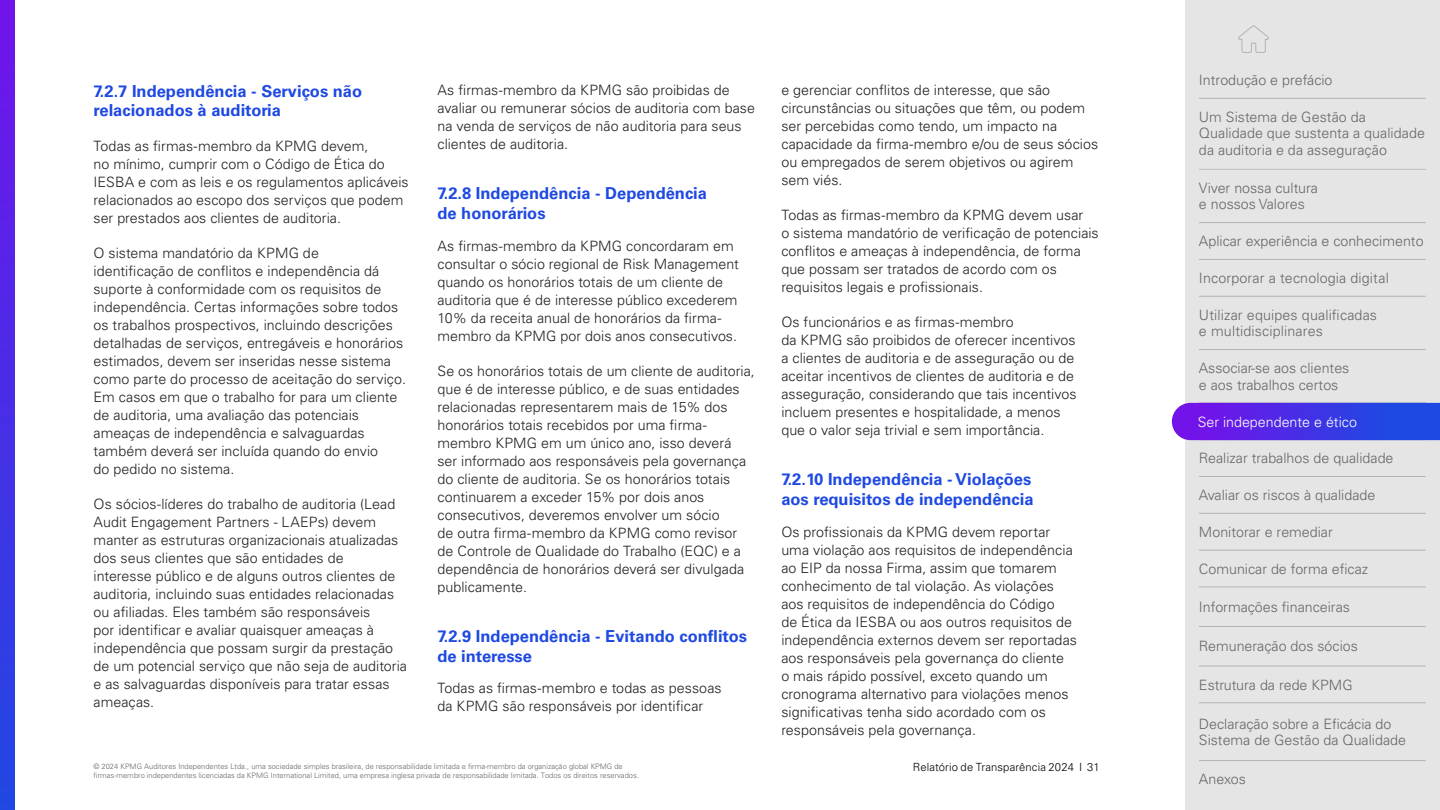
<style>
.page{position:relative;width:1440px;height:810px;background:#fff}
.page>*{position:absolute;margin:0;border:0;box-sizing:border-box;transform-origin:0 0}
.t1{font:700 16.5px/19.8px "Univers LT Std";color:#1e49e2}
.t2{font:300 14.25px/18px "Univers LT Std";letter-spacing:.005em;color:#231f20}
.t3{font:300 14.25px/16.5px "Univers LT Std";color:#666}
.t4{font:300 14.25px "Univers LT Std";color:#fff}
.t5{font:300 11.25px "Univers LT Std";letter-spacing:.01em;color:#000}
.t6{font:300 7.5px "Univers LT Std";color:#666}
</style>
<div class="page">
<div style="left:1185px;top:0;width:255px;height:810px;background:#e5e5e5"></div>
<hr style="left:1199px;top:98px;width:226px;height:1px;background:#b3b3b3">
<hr style="left:1199px;top:222px;width:226px;height:1px;background:#b3b3b3">
<hr style="left:1199px;top:169px;width:226px;height:1px;background:#bcbdc0">
<hr style="left:1199px;top:259px;width:226px;height:1px;background:#b3b3b3">
<hr style="left:1199px;top:296px;width:226px;height:1px;background:#b3b3b3">
<hr style="left:1199px;top:349px;width:226px;height:1px;background:#b3b3b3">
<hr style="left:1199px;top:402px;width:226px;height:1px;background:#b3b3b3">
<hr style="left:1199px;top:476px;width:226px;height:1px;background:#b3b3b3">
<hr style="left:1199px;top:513px;width:226px;height:1px;background:#b3b3b3">
<hr style="left:1199px;top:550px;width:226px;height:1px;background:#b3b3b3">
<hr style="left:1199px;top:587px;width:226px;height:1px;background:#b3b3b3">
<hr style="left:1199px;top:760px;width:226px;height:1px;background:#b3b3b3">
<svg style="left:1238px;top:25px;width:31px;height:28px"></svg>
<hr style="left:1199px;top:626px;width:226px;height:1px;background:#b3b3b3">
<hr style="left:1199px;top:666px;width:226px;height:1px;background:#b3b3b3">
<hr style="left:1199px;top:702px;width:226px;height:1px;background:#b3b3b3">
<svg style="left:1172px;top:403px;width:268px;height:37px;background:#4733e6"></svg>
<svg style="left:0;top:0;width:14px;height:810px;background:#482de6"></svg>
<p class="t1" style="left:94px;top:81px;width:270px">7.2.7 Independência - Serviços não relacionados à auditoria</p>
<p class="t2" style="left:94px;top:137px;width:316px">Todas as firmas-membro da KPMG devem,<br>no mínimo, cumprir com o Código de Ética do IESBA e com as leis e os regulamentos aplicáveis relacionados ao escopo dos serviços que podem ser prestados aos clientes de auditoria.</p>
<p class="t2" style="left:94px;top:244px;width:314px">O sistema mandatório da KPMG de<br>identificação de conflitos e independência dá suporte à conformidade com os requisitos de independência. Certas informações sobre todos os trabalhos prospectivos, incluindo descrições detalhadas de serviços, entregáveis e honorários estimados, devem ser inseridas nesse sistema como parte do processo de aceitação do serviço.<br>Em casos em que o trabalho for para um cliente de auditoria, uma avaliação das potenciais ameaças de independência e salvaguardas também deverá ser incluída quando do envio<br>do pedido no sistema.</p>
<p class="t2" style="left:94px;top:495px;width:315px">Os sócios-líderes do trabalho de auditoria (Lead Audit Engagement Partners - LAEPs) devem manter as estruturas organizacionais atualizadas dos seus clientes que são entidades de<br>interesse público e de alguns outros clientes de auditoria, incluindo suas entidades relacionadas ou afiliadas. Eles também são responsáveis<br>por identificar e avaliar quaisquer ameaças à independência que possam surgir da prestação de um potencial serviço que não seja de auditoria e as salvaguardas disponíveis para tratar essas ameaças.</p>
<p class="t2" style="left:437px;top:81px;width:319px">As firmas-membro da KPMG são proibidas de avaliar ou remunerar sócios de auditoria com base na venda de serviços de não auditoria para seus clientes de auditoria.</p>
<p class="t1" style="left:437px;top:184px;width:271px">7.2.8 Independência - Dependência de honorários</p>
<p class="t2" style="left:437px;top:237px;width:303px">As firmas-membro da KPMG concordaram em consultar o sócio regional de Risk Management quando os honorários totais de um cliente de auditoria que é de interesse público excederem 10% da receita anual de honorários da firma&shy;membro da KPMG por dois anos consecutivos.</p>
<p class="t2" style="left:437px;top:362px;width:319px">Se os honorários totais de um cliente de auditoria, que é de interesse público, e de suas entidades relacionadas representarem mais de 15% dos honorários totais recebidos por uma firma&shy;membro KPMG em um único ano, isso deverá<br>ser informado aos responsáveis pela governança do cliente de auditoria. Se os honorários totais continuarem a exceder 15% por dois anos consecutivos, deveremos envolver um sócio<br>de outra firma-membro da KPMG como revisor de Controle de Qualidade do Trabalho (EQC) e a dependência de honorários deverá ser divulgada publicamente.</p>
<p class="t1" style="left:437px;top:626px;width:311px">7.2.9 Independência - Evitando conflitos de interesse</p>
<p class="t2" style="left:437px;top:679px;width:286px">Todas as firmas-membro e todas as pessoas da KPMG são responsáveis por identificar</p>
<p class="t2" style="left:781px;top:81px;width:318px">e gerenciar conflitos de interesse, que são circunstâncias ou situações que têm, ou podem ser percebidas como tendo, um impacto na capacidade da firma-membro e/ou de seus sócios ou empregados de serem objetivos ou agirem sem viés.</p>
<p class="t2" style="left:781px;top:206px;width:319px">Todas as firmas-membro da KPMG devem usar<br>o sistema mandatório de verificação de potenciais conflitos e ameaças à independência, de forma que possam ser tratados de acordo com os requisitos legais e profissionais.</p>
<p class="t2" style="left:781px;top:313px;width:297px">Os funcionários e as firmas-membro<br>da KPMG são proibidos de oferecer incentivos a clientes de auditoria e de asseguração ou de aceitar incentivos de clientes de auditoria e de asseguração, considerando que tais incentivos incluem presentes e hospitalidade, a menos que o valor seja trivial e sem importância.</p>
<p class="t1" style="left:781px;top:470px;width:254px">7.2.10 Independência - Violações aos requisitos de independência</p>
<p class="t2" style="left:781px;top:523px;width:297px">Os profissionais da KPMG devem reportar uma violação aos requisitos de independência ao EIP da nossa Firma, assim que tomarem conhecimento de tal violação. As violações aos requisitos de independência do Código<br>de Ética da IESBA ou aos outros requisitos de independência externos devem ser reportadas aos responsáveis pela governança do cliente<br>o mais rápido possível, exceto quando um cronograma alternativo para violações menos significativas tenha sido acordado com os responsáveis pela governança.</p>
<p class="t6" style="left:94px;top:762px;width:531px">© 2024 KPMG Auditores Independentes Ltda., uma sociedade simples brasileira, de responsabilidade limitada e firma-membro da organização global KPMG de</p>
<p class="t5" style="left:913px;top:761px;width:188px">Relatório de Transparência 2024 I 31</p>
<p class="t6" style="left:94px;top:771px;width:547px">firmas-membro independentes licenciadas da KPMG International Limited, uma empresa inglesa privada de responsabilidade limitada. Todos os direitos reservados.</p>
<p class="t3" style="left:1199px;top:72px;width:135px">Introdução e prefácio</p>
<p class="t3" style="left:1199px;top:109px;width:227px">Um Sistema de Gestão da<br>Qualidade que sustenta a qualidade da auditoria e da asseguração</p>
<p class="t3" style="left:1199px;top:180px;width:120px">Viver nossa cultura e nossos Valores</p>
<p class="t3" style="left:1199px;top:233px;width:226px">Aplicar experiência e conhecimento</p>
<p class="t3" style="left:1199px;top:270px;width:191px">Incorporar a tecnologia digital</p>
<p class="t3" style="left:1199px;top:307px;width:180px">Utilizar equipes qualificadas e multidisciplinares</p>
<p class="t3" style="left:1199px;top:360px;width:152px">Associar-se aos clientes e aos trabalhos certos</p>
<p class="t4" style="left:1197px;top:413px;width:161px">Ser independente e ético</p>
<p class="t3" style="left:1199px;top:450px;width:196px">Realizar trabalhos de qualidade</p>
<p class="t3" style="left:1199px;top:487px;width:178px">Avaliar os riscos à qualidade</p>
<p class="t3" style="left:1199px;top:524px;width:135px">Monitorar e remediar</p>
<p class="t3" style="left:1199px;top:560px;width:171px">Comunicar de forma eficaz</p>
<p class="t3" style="left:1199px;top:599px;width:152px">Informações financeiras</p>
<p class="t3" style="left:1199px;top:638px;width:160px">Remuneração dos sócios</p>
<p class="t3" style="left:1199px;top:676px;width:155px">Estrutura da rede KPMG</p>
<p class="t3" style="left:1199px;top:715px;width:208px">Declaração sobre a Eficácia do<br>Sistema de Gestão da Qualidade</p>
<p class="t3" style="left:1199px;top:771px;width:48px">Anexos</p>
</div>
